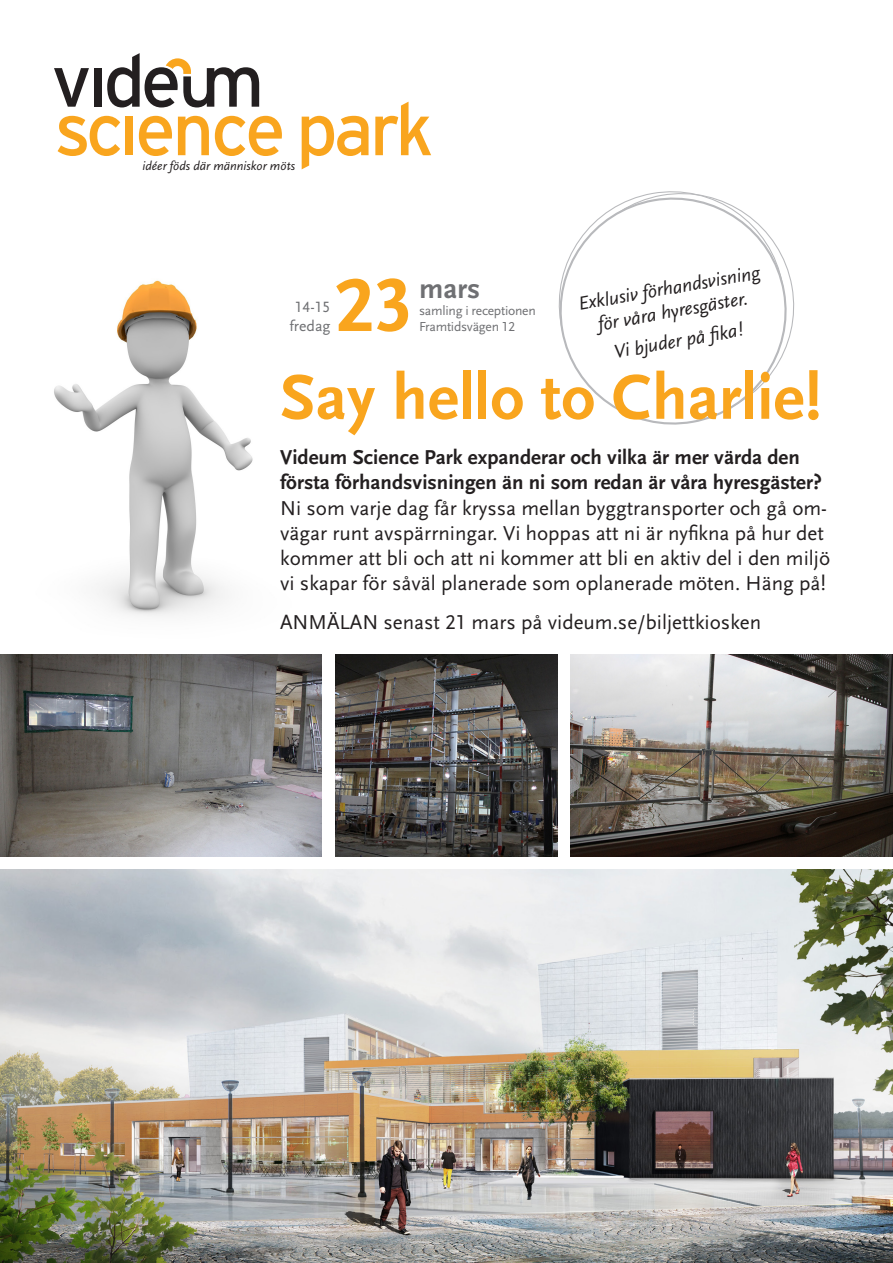
<style>
.page{position:relative;width:893px;height:1263px;background:#fff}
.page>*{position:absolute;margin:0;border:0;box-sizing:border-box;transform-origin:0 0}
.Rubrik{font:700 79.05px "Scala Sans LF";color:#f9a51e}
.Sidrubrik{font:700 66px "Scala Sans LF";color:#f9a51e}
.Rubrik-2{font:700 29.1px "Scala Sans LF";color:#6f7073}
.Brödtext2{font:21px/25.2px "Scala Sans LF";color:#231f20}
.Rubrik-3{font:italic 19.5px/23.4px "Scala Sans LF";color:#231f20;text-align:center}
.Rubrik-4{font:15.6px "Scala Sans LF";color:#6f7073}
.Rubrik-5{font:13.65px "Scala Sans LF";letter-spacing:-.02em;color:#6f7073}
.t1{font:italic 12.9px "Scala Sans";color:#231f20}
.s1{font-weight:700}
</style>
<div class="page">
<img style="left:10px;top:280px;width:365px;height:375px">
<img style="left:0;top:870px;width:893px;height:393px">
<svg style="left:558px;top:191px;width:237px;height:234px"></svg>
<div style="left:125px;top:117px;width:8px;height:38px;background:#f9a51e"></div>
<svg style="left:139px;top:116px;width:33px;height:40px"></svg>
<svg style="left:178px;top:116px;width:31px;height:39px"></svg>
<svg style="left:58px;top:116px;width:62px;height:40px"></svg>
<svg style="left:215px;top:116px;width:67px;height:40px"></svg>
<svg style="left:302px;top:116px;width:67px;height:53px"></svg>
<svg style="left:375px;top:102px;width:56px;height:53px"></svg>
<svg style="left:54px;top:68px;width:35px;height:39px"></svg>
<div style="left:94px;top:68px;width:8px;height:39px;background:#231f20"></div>
<svg style="left:107px;top:53px;width:152px;height:54px"></svg>
<img style="left:571px;top:655px;width:322px;height:201px">
<img style="left:0;top:655px;width:322px;height:201px">
<img style="left:335px;top:655px;width:222px;height:201px">
<p class="t1" style="left:142px;top:159px;width:154px">idéer föds där människor möts</p>
<p class="Rubrik" style="left:335px;top:263px;width:80px">23</p>
<p class="Rubrik-4" style="left:295px;top:298px;width:37px">14-15</p>
<p class="Rubrik-4" style="left:289px;top:317px;width:43px">fredag</p>
<p class="Rubrik-2" style="left:419px;top:273px;width:63px">mars</p>
<p class="Rubrik-5" style="left:419px;top:303px;width:118px">samling i receptionen</p>
<p class="Rubrik-5" style="left:419px;top:319px;width:98px">Framtidsvägen 12</p>
<p class="Rubrik-3" style="left:576px;top:293px;width:185px;rotate:-10deg">Exklusiv förhandsvisning för våra hyresgäster.</p>
<p class="Rubrik-3" style="left:612px;top:341px;width:132px;rotate:-10deg">Vi bjuder på fi ka!</p>
<p class="Sidrubrik" style="left:280px;top:362px;width:543px">Say hello to Charlie!</p>
<p class="Brödtext2" style="left:280px;top:445px;width:552px"><span class="s1">Videum Science Park expanderar och vilka är mer värda den första förhandsvisningen än ni som redan är våra hyresgäster?<br></span>Ni som varje dag får kryssa mellan byggtransporter och gå om&shy;vägar runt avspärrningar. Vi hoppas att ni är nyfikna på hur det kommer att bli och att ni kommer att bli en aktiv del i den miljö vi skapar för såväl planerade som oplanerade möten. Häng på!</p>
<p class="Brödtext2" style="left:280px;top:610px;width:482px">ANMÄLAN senast 21 mars på videum.se/biljettkiosken</p>
</div>
